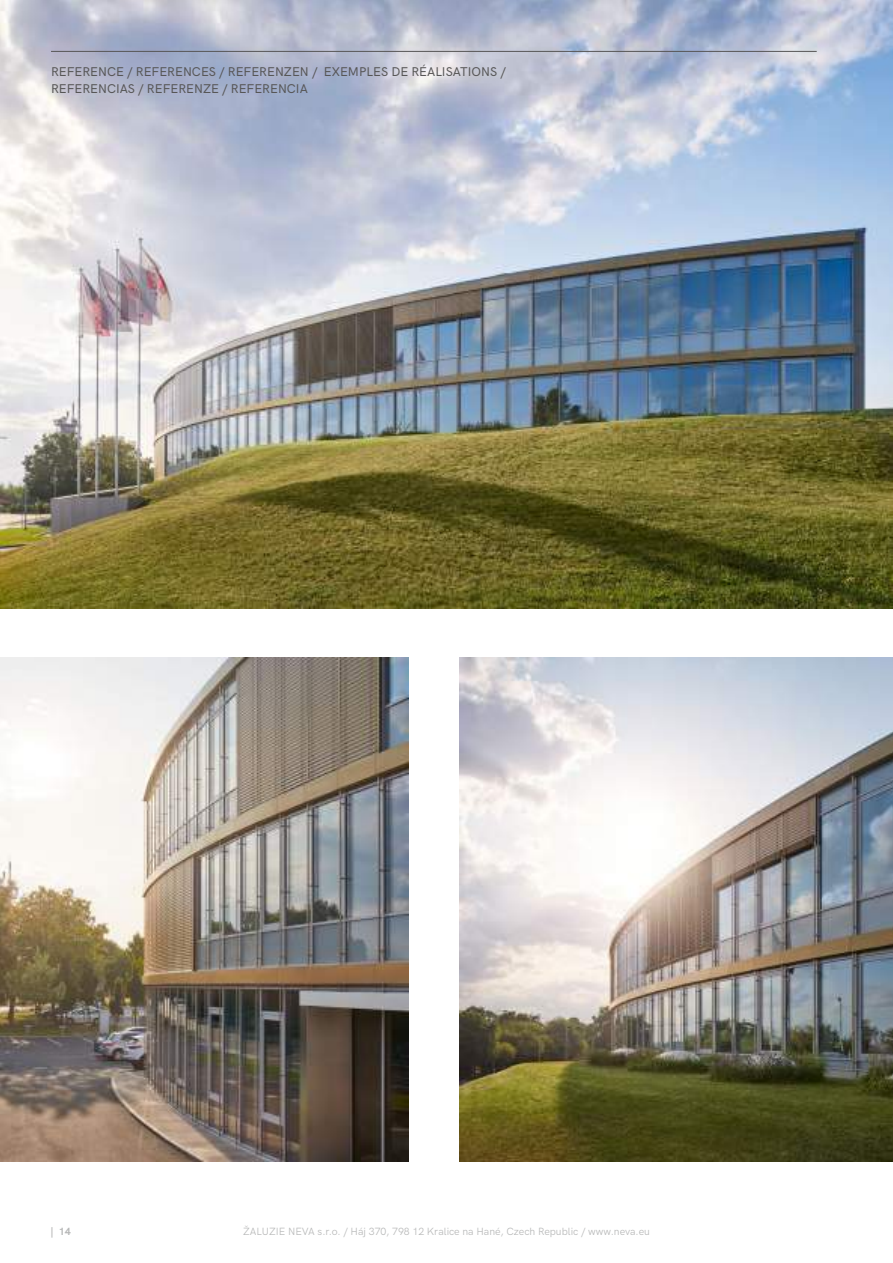
<style>
.page{position:relative;width:893px;height:1263px;background:#fff}
.page>*{position:absolute;margin:0;border:0;box-sizing:border-box;transform-origin:0 0}
.t1{font:500 12.75px/17.2px "HK Grotesk";color:#575656}
.t2{font:10.5px "HK Grotesk";color:#b6b7b7}
.t3{font:700 10.5px "HK Grotesk";color:#b6b7b7}
</style>
<div class="page">
<img style="left:0;top:0;width:893px;height:608px">
<img style="left:459px;top:657px;width:434px;height:505px">
<img style="left:0;top:657px;width:408px;height:505px">
<hr style="left:51px;top:51px;width:766px;height:1px;background:#575656">
<p class="t1" style="left:51px;top:62px;width:456px">REFERENCE / REFERENCES / REFERENZEN / EXEMPLES DE RÉALISATIONS /<br>REFERENCIAS / REFERENZE / REFERENCIA</p>
<p class="t3" style="left:50px;top:1223px;width:22px">| 14</p>
<p class="t2" style="left:243px;top:1223px;width:408px">ŽALUZIE NEVA s.r.o. / Háj 370, 798 12 Kralice na Hané, Czech Republic / www.neva.eu</p>
</div>
